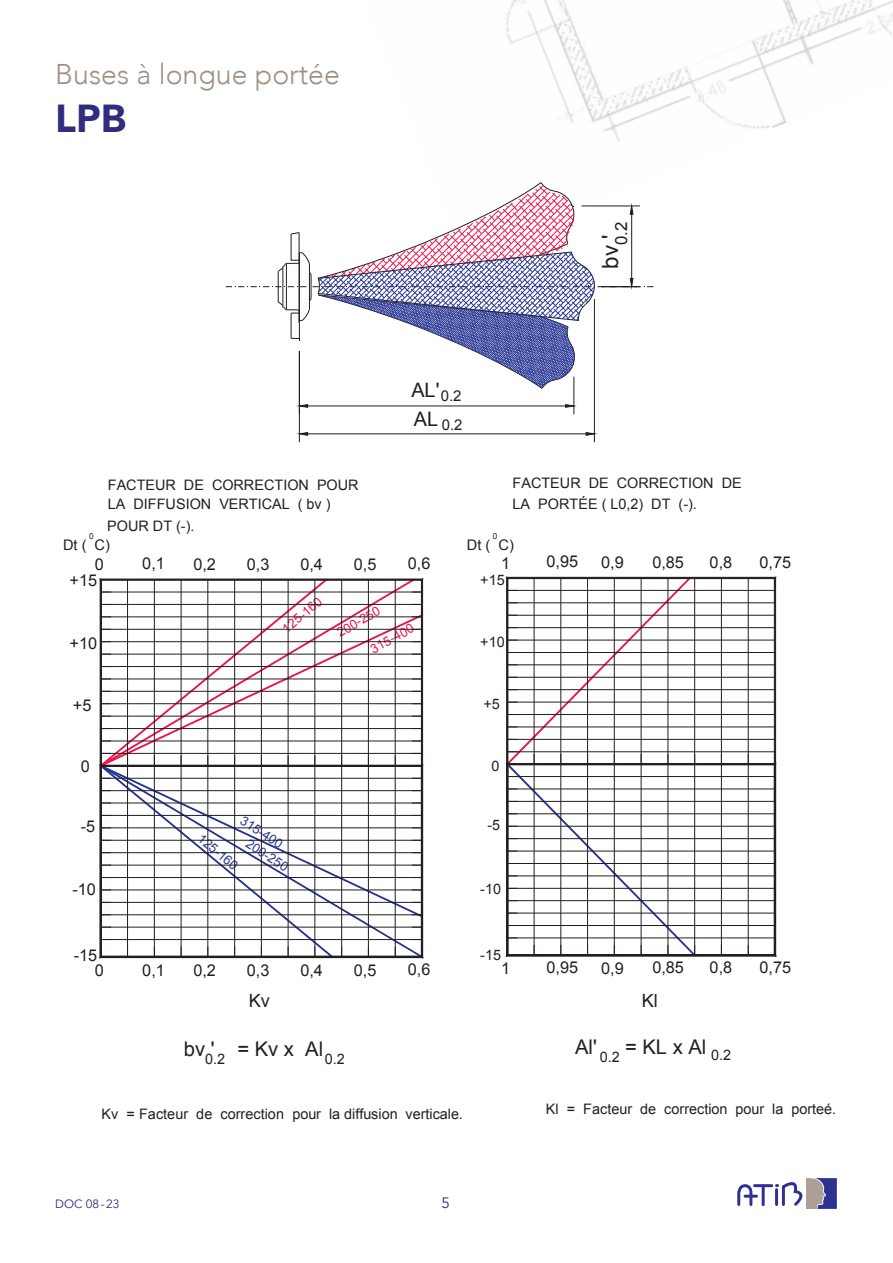
<style>
.page{position:relative;width:893px;height:1263px;background:#fff}
.page>*{position:absolute;margin:0;border:0;box-sizing:border-box;transform-origin:0 0}
.t1{font:900 39px "Avenir";color:#302c7e}
.t2{font:300 28.5px "Avenir";color:#a09083}
.t3{font:22.35px "Arial";color:#231f20}
.t4{font:20.25px "Arial";color:#231f20}
.t5{font:19.95px "Arial";color:#231f20}
.t6{font:18.15px "Arial";color:#231f20}
.t7{font:16.8px "Arial";color:#231f20}
.t8{font:16.35px/14.5px "Arial";letter-spacing:-.005em;color:#231f20}
.t9{font:15px "Avenir";color:#302c7e}
.t10{font:14.85px "Arial";color:#231f20}
.t11{font:14.55px "Arial";color:#231f20}
.t12{font:14.4px "Arial";color:#231f20}
.t13{font:12.9px "Arial";color:#ed174c}
.t14{font:12.9px/16px "Arial";color:#293794}
.t15{font:12px "Avenir";color:#302c7e}
.t16{font:8.25px "Arial";color:#231f20}
</style>
<div class="page">
<img style="left:506px;top:0;width:387px;height:141px">
<svg style="left:737px;top:1185px;width:19px;height:21px"></svg>
<hr style="left:762px;top:1186px;width:3px;height:19px;background:#2e3092">
<hr style="left:754px;top:1184px;width:18px;height:3px;background:#2e3092">
<hr style="left:775px;top:1190px;width:3px;height:14px;background:#2e3092">
<svg style="left:776px;top:1178px;width:61px;height:31px"></svg>
<svg style="left:586px;top:432px;width:8px;height:3px"></svg>
<hr style="left:594px;top:299px;width:1px;height:143px;background:#231f20">
<hr style="left:574px;top:377px;width:1px;height:37px;background:#231f20">
<svg style="left:565px;top:404px;width:10px;height:3px"></svg>
<svg style="left:300px;top:432px;width:8px;height:3px"></svg>
<hr style="left:299px;top:351px;width:1px;height:91px;background:#231f20">
<svg style="left:300px;top:404px;width:8px;height:3px"></svg>
<hr style="left:308px;top:434px;width:278px;height:1px;background:#231f20">
<hr style="left:308px;top:406px;width:258px;height:1px;background:#231f20">
<svg style="left:226px;top:182px;width:427px;height:206px"></svg>
<svg style="left:100px;top:579px;width:323px;height:379px"></svg>
<hr style="left:395px;top:590px;width:1px;height:367px;background:#231f20">
<hr style="left:368px;top:590px;width:1px;height:367px;background:#231f20">
<hr style="left:341px;top:590px;width:1px;height:367px;background:#231f20">
<hr style="left:315px;top:590px;width:1px;height:367px;background:#231f20">
<hr style="left:288px;top:590px;width:1px;height:367px;background:#231f20">
<hr style="left:261px;top:590px;width:1px;height:367px;background:#231f20">
<hr style="left:234px;top:590px;width:1px;height:367px;background:#231f20">
<hr style="left:208px;top:590px;width:1px;height:367px;background:#231f20">
<hr style="left:181px;top:590px;width:1px;height:367px;background:#231f20">
<hr style="left:154px;top:590px;width:1px;height:367px;background:#231f20">
<hr style="left:127px;top:590px;width:1px;height:367px;background:#231f20">
<hr style="left:101px;top:580px;width:1px;height:186px;background:#231f20">
<hr style="left:422px;top:580px;width:1px;height:186px;background:#231f20">
<svg style="left:506px;top:577px;width:270px;height:379px"></svg>
<hr style="left:534px;top:588px;width:1px;height:367px;background:#231f20">
<hr style="left:561px;top:588px;width:1px;height:367px;background:#231f20">
<hr style="left:587px;top:588px;width:1px;height:367px;background:#231f20">
<hr style="left:614px;top:588px;width:1px;height:367px;background:#231f20">
<hr style="left:641px;top:588px;width:1px;height:367px;background:#231f20">
<hr style="left:668px;top:588px;width:1px;height:367px;background:#231f20">
<hr style="left:694px;top:588px;width:1px;height:367px;background:#231f20">
<hr style="left:721px;top:588px;width:1px;height:367px;background:#231f20">
<hr style="left:748px;top:588px;width:1px;height:367px;background:#231f20">
<hr style="left:507px;top:578px;width:1px;height:186px;background:#231f20">
<h2 class="t2" style="left:55px;top:57px;width:286px">Buses à longue portée</h2>
<h1 class="t1" style="left:55px;top:85px;width:72px">LPB</h1>
<p class="t12" style="left:108px;top:476px;width:252px">FACTEUR DE CORRECTION POUR</p>
<p class="t12" style="left:108px;top:495px;width:224px">LA DIFFUSION VERTICAL ( bv )</p>
<p class="t12" style="left:107px;top:516px;width:89px">POUR DT (-).</p>
<p class="t16" style="left:89px;top:531px;width:6px">0</p>
<p class="t11" style="left:63px;top:535px;width:48px">Dt ( C)</p>
<h3 class="t5" style="left:411px;top:377px;width:52px">AL' <sub>0.2</sub></h3>
<p class="t10" style="left:414px;top:415px;width:50px"><sup>AL</sup> 0.2</p>
<p class="t7" style="left:610px;top:245px;width:25px;rotate:-90deg">0.2</p>
<h3 class="t3" style="left:596px;top:269px;width:36px;rotate:-90deg">bv '</h3>
<p class="t12" style="left:513px;top:474px;width:231px">FACTEUR DE CORRECTION DE</p>
<p class="t12" style="left:513px;top:495px;width:186px">LA PORTÉE ( L0,2) DT (-).</p>
<p class="t16" style="left:493px;top:531px;width:6px">0</p>
<p class="t11" style="left:467px;top:535px;width:48px">Dt ( C)</p>
<p class="t8" style="left:95px;top:557px;width:11px">0</p>
<p class="t8" style="left:142px;top:556px;width:24px">0,1</p>
<p class="t8" style="left:247px;top:557px;width:24px">0,3</p>
<p class="t8" style="left:69px;top:573px;width:29px">+15</p>
<p class="t8" style="left:193px;top:557px;width:24px">0,2</p>
<p class="t8" style="left:69px;top:636px;width:29px">+10</p>
<p class="t8" style="left:300px;top:557px;width:24px">0,4</p>
<p class="t13" style="left:278px;top:624px;width:49px;rotate:-40deg">125-160</p>
<p class="t8" style="left:354px;top:557px;width:24px">0,5</p>
<p class="t8" style="left:408px;top:556px;width:24px">0,6</p>
<p class="t13" style="left:334px;top:626px;width:49px;rotate:-29deg">200-250</p>
<p class="t13" style="left:367px;top:642px;width:49px;rotate:-28deg">315-400</p>
<p class="t8" style="left:501px;top:556px;width:11px">1</p>
<p class="t12" style="left:480px;top:570px;width:26px">+15</p>
<p class="t12" style="left:480px;top:633px;width:26px">+10</p>
<p class="t8" style="left:73px;top:698px;width:20px">+5</p>
<p class="t12" style="left:483px;top:695px;width:18px">+5</p>
<p class="t8" style="left:81px;top:760px;width:11px">0</p>
<p class="t12" style="left:491px;top:756px;width:10px">0</p>
<p class="t8" style="left:81px;top:819px;width:16px">-5</p>
<p class="t14" style="left:260px;top:822px;width:49px;text-indent:-17px;rotate:33deg">315-400<br>200-250</p>
<p class="t14" style="left:205px;top:830px;width:49px;rotate:40deg">125-160</p>
<p class="t12" style="left:487px;top:816px;width:14px">-5</p>
<p class="t8" style="left:72px;top:882px;width:25px">-10</p>
<p class="t12" style="left:480px;top:880px;width:22px">-10</p>
<p class="t8" style="left:95px;top:948px;width:11px;text-indent:-21px">-15<br>0</p>
<p class="t8" style="left:142px;top:963px;width:24px">0,1</p>
<p class="t8" style="left:193px;top:963px;width:24px">0,2</p>
<p class="t8" style="left:247px;top:963px;width:24px">0,3</p>
<p class="t8" style="left:300px;top:963px;width:24px">0,4</p>
<p class="t6" style="left:249px;top:988px;width:23px">Kv</p>
<p class="t12" style="left:480px;top:945px;width:22px">-15</p>
<p class="t8" style="left:354px;top:963px;width:24px">0,5</p>
<p class="t8" style="left:408px;top:962px;width:24px">0,6</p>
<p class="t8" style="left:501px;top:961px;width:11px">1</p>
<h3 class="t4" style="left:184px;top:1035px;width:141px">bv ' = Kv x Al</h3>
<p class="t12" style="left:205px;top:1049px;width:22px">0.2</p>
<p class="t12" style="left:325px;top:1049px;width:22px">0.2</p>
<p class="t12" style="left:102px;top:1105px;width:363px">Kv = Facteur de correction pour la diffusion verticale.</p>
<p class="t15" style="left:55px;top:1196px;width:66px">DOC 08-23</p>
<p class="t9" style="left:441px;top:1193px;width:10px">5</p>
<p class="t8" style="left:546px;top:554px;width:33px">0,95</p>
<p class="t8" style="left:601px;top:555px;width:24px">0,9</p>
<p class="t8" style="left:652px;top:555px;width:33px">0,85</p>
<p class="t8" style="left:710px;top:555px;width:24px">0,8</p>
<p class="t8" style="left:759px;top:555px;width:33px">0,75</p>
<p class="t8" style="left:546px;top:960px;width:33px">0,95</p>
<p class="t8" style="left:601px;top:961px;width:24px">0,9</p>
<p class="t8" style="left:652px;top:960px;width:33px">0,85</p>
<p class="t8" style="left:710px;top:960px;width:24px">0,8</p>
<p class="t8" style="left:759px;top:960px;width:33px">0,75</p>
<p class="t6" style="left:642px;top:989px;width:18px">Kl</p>
<h3 class="t4" style="left:575px;top:1033px;width:23px">Al'</h3>
<h3 class="t4" style="left:625px;top:1033px;width:83px">= KL x Al</h3>
<p class="t12" style="left:600px;top:1047px;width:22px">0.2</p>
<p class="t12" style="left:711px;top:1045px;width:22px">0.2</p>
<p class="t12" style="left:546px;top:1099px;width:292px">Kl = Facteur de correction pour la porteé.</p>
</div>
